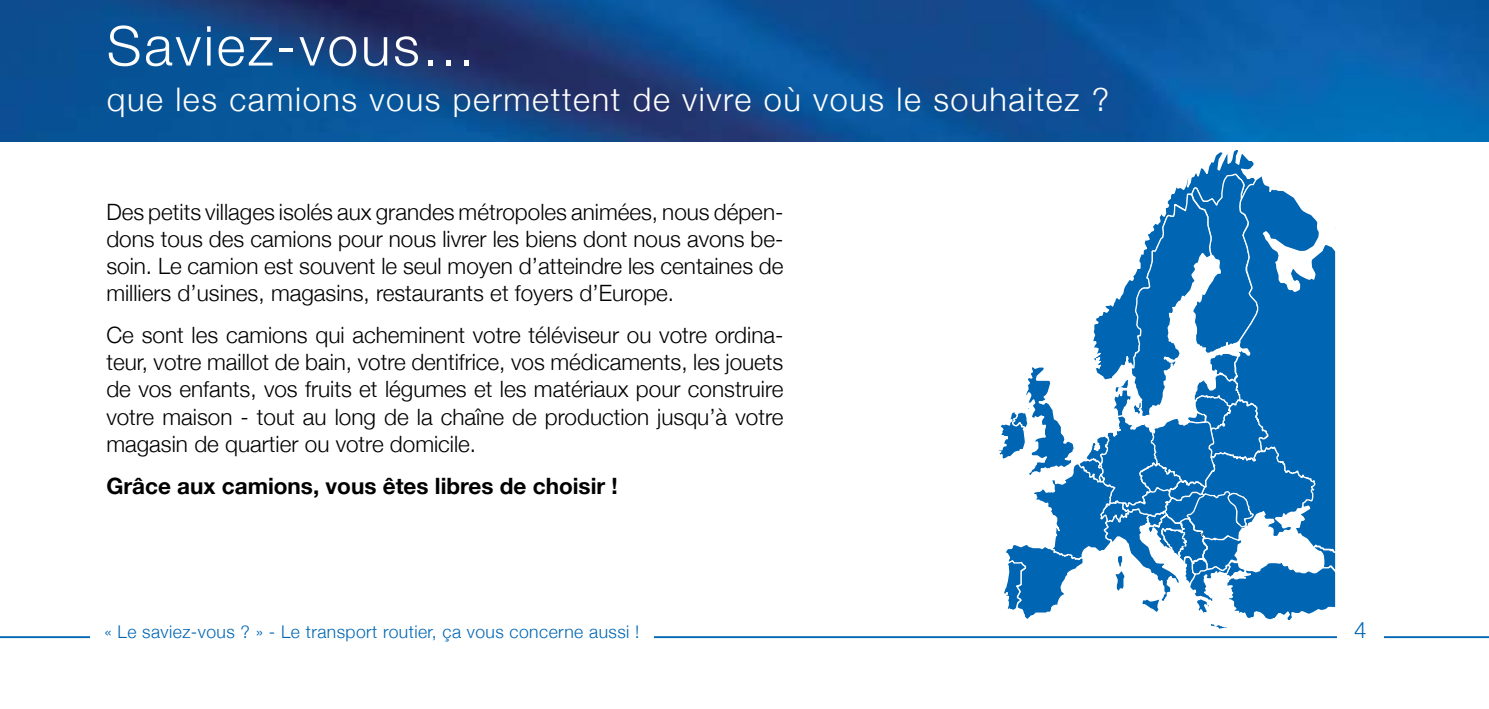
<style>
.page{position:relative;width:1489px;height:709px;background:#fff}
.page>*{position:absolute;margin:0;border:0;box-sizing:border-box;transform-origin:0 0}
.t1{font:300 55px "Helvetica Neue";letter-spacing:.05em;color:#fff}
.t2{font:300 35px "Helvetica Neue";letter-spacing:.05em;color:#fff}
.t3{font:300 32.5px "Helvetica Neue";letter-spacing:.05em;color:#fff}
.t4{font:300 22.5px/27px "Helvetica Neue";color:#000;text-align:justify}
.t5{font:700 22.5px "Helvetica Neue";color:#000}
.t6{font:300 22.5px "Helvetica Neue";color:#0066b3}
.t7{font:300 17.5px "Helvetica Neue";letter-spacing:.025em;color:#0066b3}
</style>
<div class="page">
<hr style="left:0;top:636px;width:1488px;height:2px;background:#0066b3">
<div style="left:1336px;top:616px;width:47px;height:29px;background:#fff"></div>
<div style="left:90px;top:620px;width:563px;height:27px;background:#fff"></div>
<img style="left:0;top:0;width:1488px;height:142px">
<svg style="left:999px;top:150px;width:335px;height:479px"></svg>
<h1 class="t1" style="left:107px;top:12px;width:368px">Saviez-vous...</h1>
<h3 class="t3" style="left:107px;top:79px;width:1003px">que les camions vous permettent de vivre où vous le souhaitez ?</h3>
<h2 class="t2" style="left:106px;top:78px;width:998px">that trucks give you the freedom to live wherever you want?</h2>
<p class="t4" style="left:106px;top:198px;width:678px">Des petits villages isolés aux grandes métropoles animées, nous dépen&shy;dons tous des camions pour nous livrer les biens dont nous avons be&shy;soin. Le camion est souvent le seul moyen d’atteindre les centaines de milliers d’usines, magasins, restaurants et foyers d’Europe.</p>
<p class="t4" style="left:106px;top:321px;width:678px">Ce sont les camions qui acheminent votre téléviseur ou votre ordina&shy;teur, votre maillot de bain, votre dentifrice, vos médicaments, les jouets de vos enfants, vos fruits et légumes et les matériaux pour construire votre maison - tout au long de la chaîne de production jusqu’à votre magasin de quartier ou votre domicile.</p>
<p class="t5" style="left:106px;top:471px;width:513px">Grâce aux camions, vous êtes libres de choisir !</p>
<p class="t7" style="left:104px;top:620px;width:536px">« Le saviez-vous ? » - Le transport routier, ça vous concerne aussi !</p>
<p class="t6" style="left:1353px;top:616px;width:14px">4</p>
</div>
